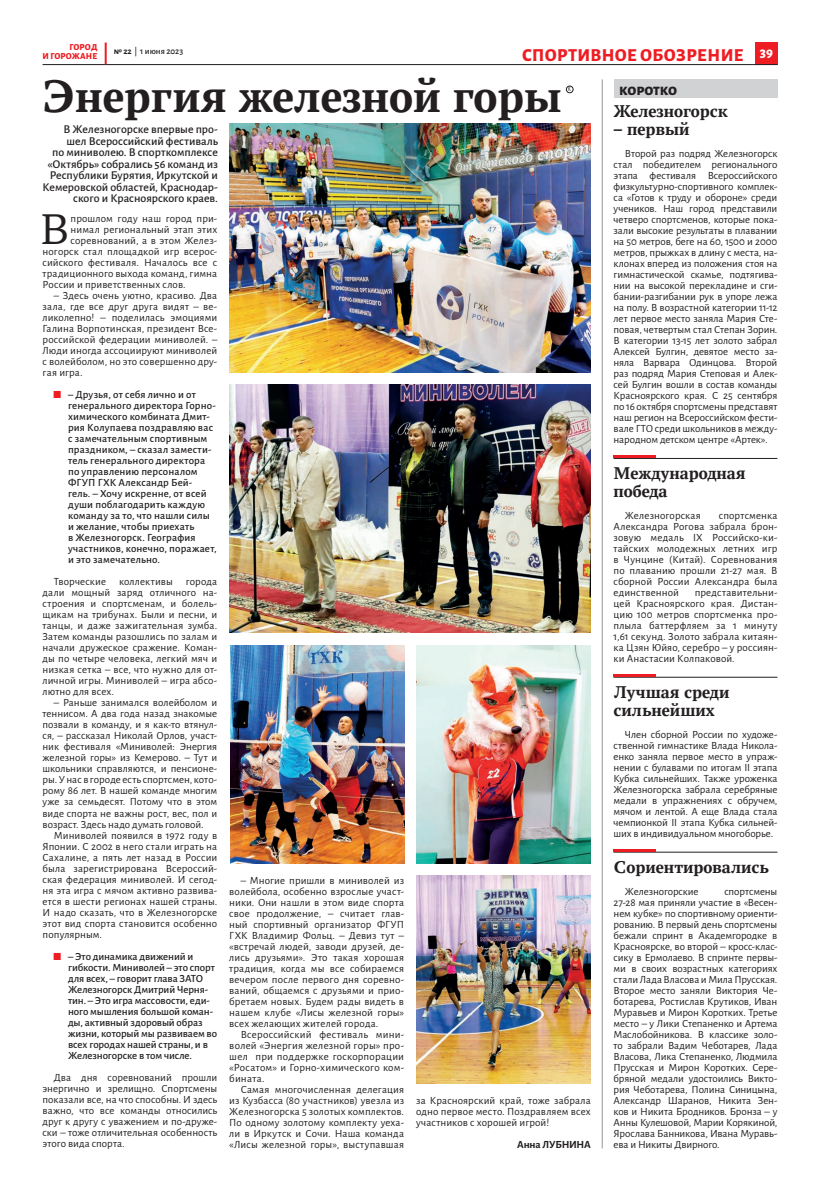
<style>
.page{position:relative;width:820px;height:1191px;background:#fff}
.page>*{position:absolute;margin:0;border:0;box-sizing:border-box;transform-origin:0 0}
.t1{font:700 48px "PT Astra Serif";color:#231f20}
.t2{font:44.2px "PT Astra Serif";color:#231f20}
.t3{font:700 18px/18px "PT Astra Serif";color:#231f20}
.t4{font:800 18px "Alegreya Sans";letter-spacing:.02em;color:#ee1d23}
.t5{font:800 16px "Alegreya Sans";letter-spacing:-.015em;color:#231f20}
.t6{font:800 14px "Alegreya Sans";color:#fff}
.t7{font:500 12px/11.5px "Alegreya Sans";letter-spacing:-.005em;color:#231f20;text-align:right}
.t8{font:11px/11px "Alegreya Sans";letter-spacing:.01em;color:#231f20;text-align:justify}
.t9{font:500 11px/11px "Alegreya Sans";letter-spacing:.01em;color:#231f20}
.t10{font:500 11px/11px "Alegreya Sans";letter-spacing:-.01em;color:#231f20}
.t11{font:11px "Alegreya Sans";letter-spacing:-.01em;color:#231f20}
.t12{font:700 11px "Alegreya Sans";letter-spacing:-.015em;color:#231f20}
.t13{font:800 9px "Alegreya Sans";letter-spacing:.015em;color:#ee1d23}
.t14{font:500 9px "Alegreya Sans";color:#231f20}
.t15{font:6px "Pragmatica";color:#231f20;scale:.7 1}
.s1{font-weight:700}
.s2{color:#ee1d23}
</style>
<div class="page">
<div style="left:755px;top:43px;width:22px;height:22px;background:#ee1d23"></div>
<hr style="left:43px;top:64px;width:734px;height:1px;background:#231f20">
<hr style="left:105px;top:43px;width:2px;height:21px;background:#ee1d23">
<div style="left:566px;top:86px;width:7px;height:7px;border:1px solid #231f20;border-radius:50%"></div>
<div style="left:613px;top:79px;width:164px;height:19px;background:#d1d2d4"></div>
<hr style="left:601px;top:79px;width:1px;height:1069px;background:#939598">
<hr style="left:613px;top:677px;width:164px;height:1px;background:#231f20">
<hr style="left:613px;top:674px;width:43px;height:3px;background:#ee1d23">
<hr style="left:613px;top:852px;width:164px;height:1px;background:#231f20">
<hr style="left:613px;top:849px;width:43px;height:3px;background:#ee1d23">
<hr style="left:613px;top:458px;width:164px;height:1px;background:#231f20">
<hr style="left:613px;top:455px;width:43px;height:3px;background:#ee1d23">
<img style="left:229px;top:123px;width:361px;height:249px">
<img style="left:229px;top:384px;width:361px;height:249px">
<img style="left:230px;top:645px;width:174px;height:218px">
<img style="left:416px;top:645px;width:174px;height:218px">
<img style="left:416px;top:875px;width:174px;height:208px">
<p class="t13" style="left:69px;top:40px;width:30px">ГОРОД</p>
<p class="t14" style="left:114px;top:45px;width:71px"><span class="s1">№ 22</span> | 1 июня 2023</p>
<p class="t13" style="left:43px;top:49px;width:56px">И ГОРОЖАНЕ</p>
<h3 class="t4" style="left:522px;top:41px;width:223px">СПОРТИВНОЕ ОБОЗРЕНИЕ</h3>
<p class="t15" style="left:568px;top:86px;width:5px">К</p>
<h3 class="t3" style="left:613px;top:102px;width:116px">Железногорск</h3>
<h3 class="t3" style="left:613px;top:120px;width:78px">– первый</h3>
<p class="t8" style="left:613px;top:147px;width:165px;text-indent:11px">Второй раз подряд Железногорск стал победителем регионального этапа фестиваля Всероссийского физкультурно-спортивного комплек&shy;са «Готов к труду и обороне» среди учеников. Наш город представили четверо спортсменов, которые пока&shy;зали высокие результаты в плавании на 50 метров, беге на 60, 1500 и 2000 метров, прыжках в длину с места, на&shy;клонах вперед из положения стоя на гимнастической скамье, подтягива&shy;нии на высокой перекладине и сги&shy;бании-разгибании рук в упоре лежа на полу. В возрастной категории 11-12 лет первое место заняла Мария Сте&shy;повая, четвертым стал Степан Зорин.<br>В категории 13-15 лет золото забрал Алексей Булгин, девятое место за&shy;няла Варвара Одинцова. Второй раз подряд Мария Степовая и Алек&shy;сей Булгин вошли в состав команды Красноярского края. С 25 сентября по 16 октября спортсмены представят наш регион на Всероссийском фести&shy;вале ГТО среди школьников в между&shy;народном детском центре «Артек».</p>
<h3 class="t3" style="left:613px;top:464px;width:133px">Международная победа</h3>
<p class="t8" style="left:624px;top:509px;width:77px">Железногорская</p>
<p class="t6" style="left:759px;top:43px;width:15px">39</p>
<h1 class="t1" style="left:43px;top:66px;width:520px">Энергия железной горы</h1>
<p class="t7" style="left:43px;top:123px;width:177px">В Железногорске впервые про&shy;шел Всероссийский фестиваль<br>по миниволею. В спорткомплексе «Октябрь» собрались 56 команд из<br>Республики Бурятия, Иркутской и<br>Кемеровской областей, Краснодар&shy;ского и Красноярского краев.</p>
<h2 class="t2" style="left:40px;top:202px;width:31px">В</h2>
<p class="t8" style="left:71px;top:213px;width:148px">прошлом году наш город при-</p>
<h3 class="t5" style="left:619px;top:78px;width:59px">коротко</h3>
<p class="t8" style="left:71px;top:224px;width:148px">нимал региональный этап этих</p>
<p class="t8" style="left:71px;top:235px;width:148px">соревнований, а в этом Желез-</p>
<p class="t8" style="left:43px;top:246px;width:176px">ногорск стал площадкой игр всерос-</p>
<p class="t8" style="left:43px;top:257px;width:176px">сийского фестиваля. Началось все с</p>
<p class="t8" style="left:43px;top:268px;width:176px">традиционного выхода команд, гимна</p>
<p class="t8" style="left:43px;top:279px;width:144px">России и приветственных слов.</p>
<p class="t8" style="left:43px;top:290px;width:176px;text-indent:11px">– Здесь очень уютно, красиво. Два зала, где все друг друга видят – ве&shy;ликолепно! – поделилась эмоциями Галина Ворпотинская, президент Все&shy;российской федерации миниволей. – Люди иногда ассоциируют миниволей с волейболом, но это совершенно дру&shy;гая игра.</p>
<p class="t9" style="left:68px;top:388px;width:150px;text-indent:-14px"><span class="s2">⬛</span> – Друзья, от себя лично и от генерального директора Горно&shy;химического комбината Дмит&shy;рия Колупаева поздравляю вас с замечательным спортивным праздником, – сказал замести&shy;тель генерального директора по управлению персоналом<br>ФГУП ГХК Александр Бей&shy;гель. – Хочу искренне, от всей души поблагодарить каждую команду за то, что нашли силы и желание, чтобы приехать<br>в Железногорск. География участников, конечно, поражает, и это замечательно.</p>
<p class="t8" style="left:43px;top:576px;width:176px;text-indent:11px">Творческие коллективы города дали мощный заряд отличного на&shy;строения и спортсменам, и болель&shy;щикам на трибунах. Были и песни, и танцы, и даже зажигательная зумба.<br>Затем команды разошлись по залам и начали дружеское сражение. Коман&shy;ды по четыре человека, легкий мяч и низкая сетка – все, что нужно для от&shy;личной игры. Миниволей – игра абсо&shy;лютно для всех.</p>
<p class="t8" style="left:43px;top:697px;width:176px;text-indent:11px">– Раньше занимался волейболом и теннисом. А два года назад знакомые позвали в команду, и я как-то втянул&shy;ся, – рассказал Николай Орлов, участ&shy;ник фестиваля «Миниволей: Энергия железной горы» из Кемерово. – Тут и школьники справляются, и пенсионе&shy;ры. У нас в городе есть спортсмен, кото&shy;рому 86 лет. В нашей команде многим уже за семьдесят. Потому что в этом виде спорта не важны рост, вес, пол и возраст. Здесь надо думать головой.</p>
<p class="t8" style="left:43px;top:829px;width:176px;text-indent:11px">Миниволей появился в 1972 году в Японии. С 2002 в него стали играть на Сахалине, а пять лет назад в России была зарегистрирована Всероссий&shy;ская федерация миниволей. И сегод&shy;ня эта игра с мячом активно развива&shy;ется в шести регионах нашей страны.<br>И надо сказать, что в Железногорске этот вид спорта становится особенно популярным.</p>
<p class="t10" style="left:68px;top:949px;width:150px;text-indent:-14px"><span class="s2">⬛</span> – Это динамика движений и гибкости. Миниволей – это спорт для всех, – говорит глава ЗАТО<br>Железногорск Дмитрий Черня&shy;тин. – Это игра массовости, еди&shy;ного мышления большой коман&shy;ды, активный здоровый образ жизни, который мы развиваем во всех городах нашей страны, и в<br>Железногорске в том числе.</p>
<p class="t8" style="left:43px;top:1071px;width:176px;text-indent:11px">Два дня соревнований прошли энергично и зрелищно. Спортсмены показали все, на что способны. И здесь важно, что все команды относились друг к другу с уважением и по-друже&shy;ски – тоже отличительная особенность этого вида спорта.</p>
<p class="t8" style="left:613px;top:509px;width:165px;text-indent:105px">спортсменка Александра Рогова забрала брон&shy;зовую медаль IX Российско-ки&shy;тайских молодежных летних игр в Чунцине (Китай). Соревнования по плаванию прошли 21-27 мая. В сборной России Александра была единственной</p>
<p class="t8" style="left:613px;top:586px;width:165px;text-indent:81px">представительни&shy;цей Красноярского края. Дистан&shy;цию 100 метров спортсменка про&shy;плыла баттерфляем за 1 минуту 1,61 секунд. Золото забрала китаян&shy;ка Цзян Юйяо, серебро – у россиян&shy;ки Анастасии Колпаковой.</p>
<h3 class="t3" style="left:613px;top:683px;width:117px">Лучшая среди сильнейших</h3>
<p class="t8" style="left:613px;top:728px;width:165px;text-indent:11px">Член сборной России по художе&shy;ственной гимнастике Влада Никола&shy;енко заняла первое место в упраж&shy;нении с булавами по итогам II этапа Кубка сильнейших. Также уроженка Железногорска забрала серебряные медали в упражнениях с обручем, мячом и лентой. А еще Влада стала чемпионкой II этапа Кубка сильней&shy;ших в индивидуальном многоборье.</p>
<h3 class="t3" style="left:613px;top:858px;width:157px">Сориентировались</h3>
<p class="t11" style="left:624px;top:884px;width:75px">Железногорские</p>
<p class="t8" style="left:229px;top:874px;width:176px;text-indent:11px">– Многие пришли в миниволей из волейбола, особенно взрослые участ&shy;ники. Они нашли в этом виде спорта свое продолжение, – считает глав&shy;ный спортивный организатор ФГУП ГХК Владимир Фольц. – Девиз тут – «встречай людей, заводи друзей, де&shy;лись друзьями». Это такая хорошая традиция, когда мы все собираемся вечером после первого дня соревно&shy;ваний, общаемся с друзьями и прио&shy;бретаем новых. Будем рады видеть в нашем клубе «Лисы железной горы» всех желающих жителей города.</p>
<p class="t8" style="left:229px;top:1028px;width:176px;text-indent:11px">Всероссийский фестиваль мини&shy;волей «Энергия железной горы» про&shy;шел при поддержке госкорпорации «Росатом» и Горно-химического ком&shy;бината.</p>
<p class="t8" style="left:229px;top:1083px;width:176px;text-indent:11px">Самая многочисленная делегация из Кузбасса (80 участников) увезла из Железногорска 5 золотых комплектов.<br>По одному золотому комплекту уеха&shy;ли в Иркутск и Сочи. Наша команда «Лисы железной горы», выступавшая</p>
<p class="t8" style="left:416px;top:1094px;width:176px">за Красноярский край, тоже забрала одно первое место. Поздравляем всех участников с хорошей игрой!</p>
<p class="t8" style="left:613px;top:885px;width:165px;text-indent:111px">спортсмены 27-28 мая приняли участие в «Весен&shy;нем кубке» по спортивному ориенти&shy;рованию. В первый день спортсмены бежали спринт в Академгородке в Красноярске, во второй – кросс-клас&shy;сику в Ермолаево. В спринте первы&shy;ми в своих возрастных категориях стали Лада Власова и Мила Прусская.<br>Второе место заняли Виктория Че&shy;ботарева, Ростислав Крутиков, Иван Муравьев и Мирон Коротких. Третье место – у Лики Степаненко и Артема Маслобойникова. В классике золо&shy;то забрали Вадим Чеботарев, Лада Власова, Лика Степаненко, Людмила Прусская и Мирон Коротких. Сере&shy;бряной медали удостоились Викто&shy;рия Чеботарева, Полина Синицына, Александр Шаранов, Никита Зен&shy;ков и Никита Бродников. Бронза – у Анны Кулешовой, Марии Корякиной, Ярослава Банникова, Ивана Муравь&shy;ева и Никиты Двирного.</p>
<p class="t12" style="left:517px;top:1136px;width:75px">Анна ЛУБНИНА</p>
</div>
